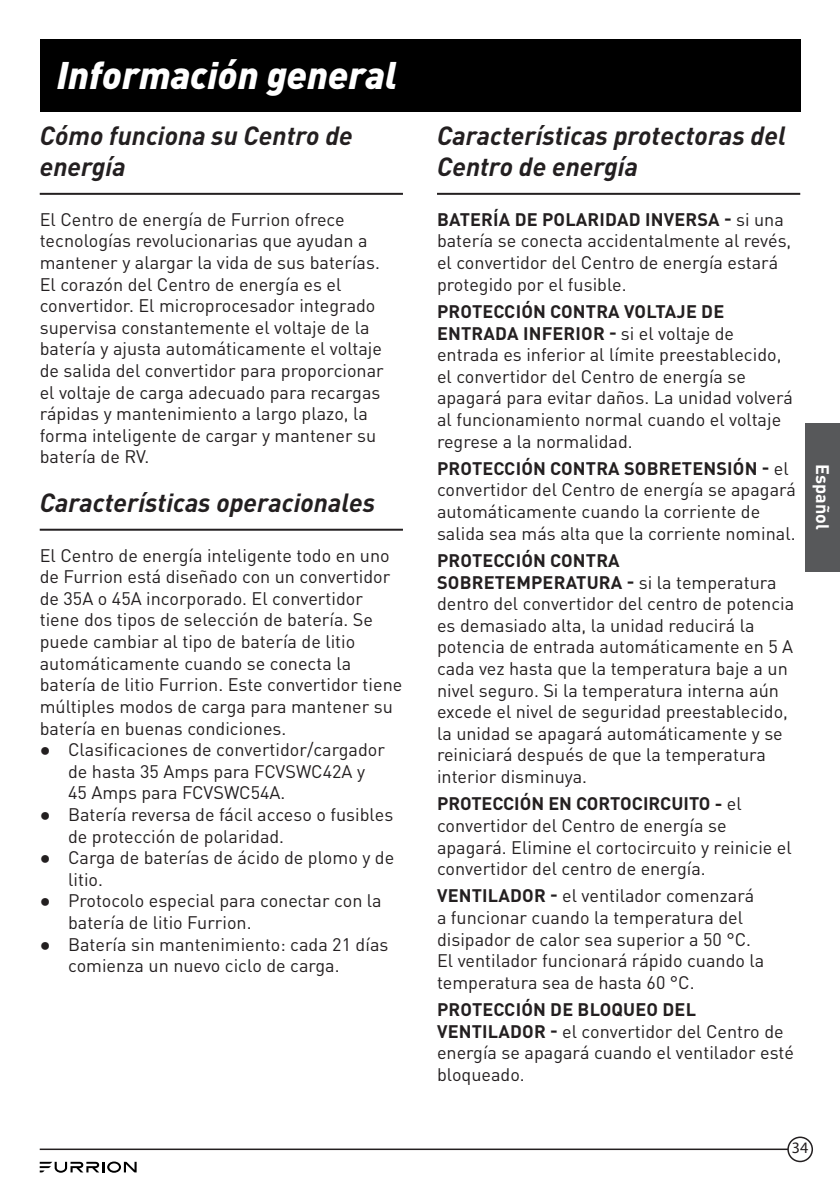
<style>
.page{position:relative;width:840px;height:1191px;background:#fff}
.page>*{position:absolute;margin:0;border:0;box-sizing:border-box;transform-origin:0 0}
.t1{font:italic 900 38px "DIN";color:#fff}
.t2{font:italic 700 26px/31.2px "DIN";color:#231f20}
.t3{font:18px/21.6px "DIN Pro";color:#231f20}
.t4{font:700 18px "DIN Pro";color:#fff}
.t5{font:16px "Myriad Pro";color:#231f20}
.s1{font-family:"Arial"}
.s2{font-weight:700}
</style>
<div class="page">
<hr style="left:40px;top:1148px;width:759px;height:2px;background:#231f20">
<svg style="left:40px;top:1161px;width:96px;height:11px"></svg>
<div style="left:787px;top:1137px;width:24px;height:24px;background:#fff;border-radius:50%"></div>
<div style="left:786px;top:1136px;width:26px;height:26px;border:2px solid #231f20;border-radius:50%"></div>
<div style="left:40px;top:40px;width:759px;height:72px;background:#000"></div>
<div style="left:805px;top:423px;width:34px;height:148px;background:#57585a"></div>
<hr style="left:40px;top:193px;width:363px;height:2px;background:#231f20">
<hr style="left:40px;top:529px;width:363px;height:2px;background:#231f20">
<hr style="left:437px;top:193px;width:362px;height:2px;background:#231f20">
<h1 class="t1" style="left:57px;top:51px;width:342px">Información general</h1>
<h2 class="t2" style="left:40px;top:119px;width:314px">Cómo funciona su Centro de energía</h2>
<p class="t3" style="left:40px;top:207px;width:345px">El Centro de energía de Furrion ofrece tecnologías revolucionarias que ayudan a mantener y alargar la vida de sus baterías.<br>El corazón del Centro de energía es el convertidor. El microprocesador integrado supervisa constantemente el voltaje de la batería y ajusta automáticamente el voltaje de salida del convertidor para proporcionar el voltaje de carga adecuado para recargas rápidas y mantenimiento a largo plazo, la forma inteligente de cargar y mantener su batería de RV.</p>
<h2 class="t2" style="left:40px;top:485px;width:337px">Características operacionales</h2>
<p class="t3" style="left:40px;top:543px;width:364px">El Centro de energía inteligente todo en uno de Furrion está diseñado con un convertidor de 35A o 45A incorporado. El convertidor tiene dos tipos de selección de batería. Se puede cambiar al tipo de batería de litio automáticamente cuando se conecta la batería de litio Furrion. Este convertidor tiene múltiples modos de carga para mantener su batería en buenas condiciones.</p>
<p class="t3" style="left:68px;top:737px;width:318px;text-indent:-28px"><span class="s1">●</span> Clasificaciones de convertidor/cargador de hasta 35 Amps para FCVSWC42A y<br>45 Amps para FCVSWC54A.</p>
<p class="t3" style="left:68px;top:802px;width:326px;text-indent:-28px"><span class="s1">●</span> Batería reversa de fácil acceso o fusibles de protección de polaridad.</p>
<p class="t3" style="left:68px;top:845px;width:327px;text-indent:-28px"><span class="s1">●</span> Carga de baterías de ácido de plomo y de litio.</p>
<p class="t3" style="left:68px;top:889px;width:315px;text-indent:-28px"><span class="s1">●</span> Protocolo especial para conectar con la batería de litio Furrion.</p>
<p class="t3" style="left:68px;top:932px;width:321px;text-indent:-28px"><span class="s1">●</span> Batería sin mantenimiento: cada 21 días comienza un nuevo ciclo de carga.</p>
<h2 class="t2" style="left:437px;top:119px;width:350px">Características protectoras del<br>Centro de energía</h2>
<p class="t3" style="left:437px;top:207px;width:355px"><span class="s2">BATERÍA DE POLARIDAD INVERSA -</span> si una batería se conecta accidentalmente al revés, el convertidor del Centro de energía estará protegido por el fusible.</p>
<p class="t3" style="left:437px;top:299px;width:357px"><span class="s2">PROTECCIÓN CONTRA VOLTAJE DE ENTRADA INFERIOR -</span> si el voltaje de entrada es inferior al límite preestablecido, el convertidor del Centro de energía se apagará para evitar daños. La unidad volverá al funcionamiento normal cuando el voltaje regrese a la normalidad.</p>
<p class="t3" style="left:437px;top:456px;width:360px"><span class="s2">PROTECCIÓN CONTRA SOBRETENSIÓN -</span> el convertidor del Centro de energía se apagará automáticamente cuando la corriente de salida sea más alta que la corriente nominal.</p>
<p class="t3" style="left:437px;top:548px;width:358px"><span class="s2">PROTECCIÓN CONTRA SOBRETEMPERATURA -</span> si la temperatura dentro del convertidor del centro de potencia es demasiado alta, la unidad reducirá la potencia de entrada automáticamente en 5 A cada vez hasta que la temperatura baje a un nivel seguro. Si la temperatura interna aún excede el nivel de seguridad preestablecido, la unidad se apagará automáticamente y se reiniciará después de que la temperatura interior disminuya.</p>
<p class="t3" style="left:437px;top:792px;width:356px"><span class="s2">PROTECCIÓN EN CORTOCIRCUITO -</span> el convertidor del Centro de energía se apagará. Elimine el cortocircuito y reinicie el convertidor del centro de energía.</p>
<p class="t3" style="left:437px;top:884px;width:329px"><span class="s2">VENTILADOR -</span> el ventilador comenzará a funcionar cuando la temperatura del disipador de calor sea superior a 50 °C.<br>El ventilador funcionará rápido cuando la temperatura sea de hasta 60 °C.</p>
<p class="t3" style="left:437px;top:997px;width:358px"><span class="s2">PROTECCIÓN DE BLOQUEO DEL<br>VENTILADOR -</span> el convertidor del Centro de energía se apagará cuando el ventilador esté bloqueado.</p>
<p class="t4" style="left:834px;top:464px;width:67px;rotate:90deg">Español</p>
<p class="t5" style="left:791px;top:1139px;width:18px">34</p>
</div>
